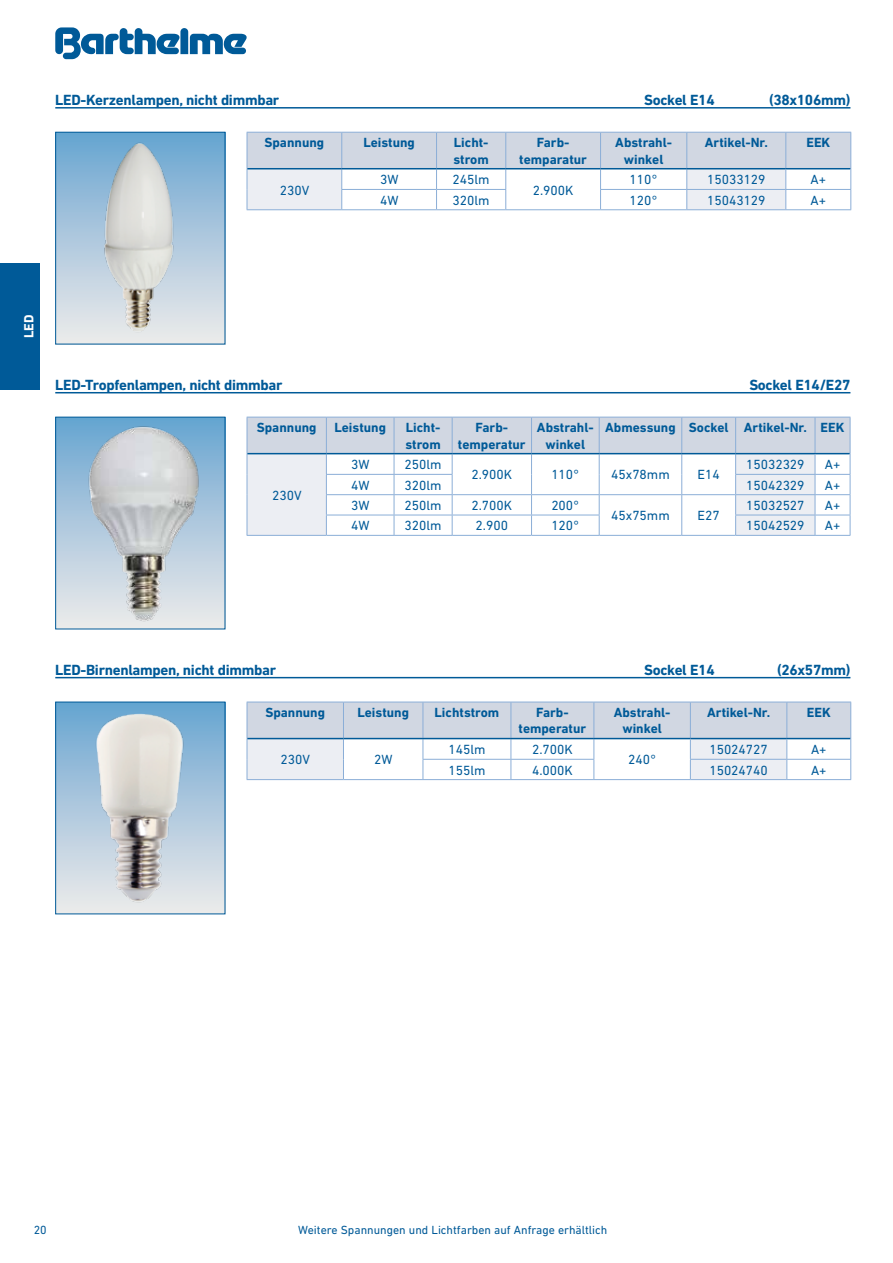
<style>
.page{position:relative;width:893px;height:1263px;background:#fff}
.page>*{position:absolute;margin:0;border:0;box-sizing:border-box;transform-origin:0 0}
.t1{font:700 15px "DIN Next LT Pro";letter-spacing:-.02em;color:#005a98}
.t2{font:700 13.5px/16.2px "DIN Next LT Pro";color:#005a98;text-align:center}
.t3{font:13.5px "DIN Next LT Pro";color:#005a98}
.t4{font:700 13.5px "DIN Next LT Pro";color:#fff}
.t5{font:12px "DIN Next LT Pro";color:#005a98}
</style>
<div class="page">
<svg style="left:55px;top:27px;width:192px;height:32px"></svg>
<div style="left:0;top:263px;width:40px;height:126px;background:#005a98"></div>
<hr style="left:247px;top:535px;width:79px;height:1px;background:#8baed7">
<hr style="left:326px;top:535px;width:68px;height:1px;background:#8baed7">
<hr style="left:394px;top:535px;width:58px;height:1px;background:#8baed7">
<hr style="left:452px;top:535px;width:79px;height:1px;background:#8baed7">
<hr style="left:531px;top:535px;width:68px;height:1px;background:#8baed7">
<hr style="left:599px;top:535px;width:83px;height:1px;background:#8baed7">
<hr style="left:682px;top:535px;width:54px;height:1px;background:#8baed7">
<hr style="left:736px;top:535px;width:79px;height:1px;background:#8baed7">
<hr style="left:815px;top:535px;width:35px;height:1px;background:#8baed7">
<svg style="left:247px;top:417px;width:604px;height:118px"></svg>
<hr style="left:55px;top:392px;width:795px;height:1px;background:#005a98">
<div style="left:56px;top:417px;width:169px;height:212px;background:linear-gradient(to bottom,#68a5d1,#efebeb)"></div>
<img style="left:66px;top:419px;width:148px;height:208px">
<div style="left:55px;top:417px;width:170px;height:212px;border:1px solid #005a98"></div>
<svg style="left:247px;top:702px;width:604px;height:78px"></svg>
<hr style="left:55px;top:677px;width:795px;height:1px;background:#005a98">
<div style="left:56px;top:702px;width:169px;height:212px;background:linear-gradient(to bottom,#68a5d1,#efebeb)"></div>
<img style="left:74px;top:704px;width:139px;height:208px">
<div style="left:55px;top:702px;width:170px;height:212px;border:1px solid #005a98"></div>
<svg style="left:247px;top:132px;width:604px;height:78px"></svg>
<hr style="left:55px;top:107px;width:795px;height:2px;background:#005a98">
<div style="left:56px;top:132px;width:169px;height:212px;background:linear-gradient(to bottom,#68a5d1,#efebeb)"></div>
<img style="left:87px;top:134px;width:107px;height:208px">
<div style="left:55px;top:132px;width:170px;height:212px;border:1px solid #005a98"></div>
<p class="t1" style="left:55px;top:91px;width:226px">LED-Kerzenlampen, nicht dimmbar</p>
<p class="t1" style="left:644px;top:91px;width:72px">Sockel E14</p>
<p class="t1" style="left:769px;top:91px;width:83px">(38x106mm)</p>
<p class="t2" style="left:264px;top:135px;width:61px">Spannung</p>
<p class="t2" style="left:363px;top:135px;width:53px">Leistung</p>
<p class="t2" style="left:453px;top:135px;width:37px;text-align:left">Licht&shy;strom</p>
<p class="t2" style="left:519px;top:135px;width:69px">Farb&shy;temparatur</p>
<p class="t2" style="left:615px;top:135px;width:58px">Abstrahl&shy;winkel</p>
<p class="t2" style="left:705px;top:135px;width:65px">Artikel-Nr.</p>
<p class="t2" style="left:806px;top:135px;width:25px">EEK</p>
<p class="t3" style="left:280px;top:182px;width:31px">230V</p>
<p class="t3" style="left:380px;top:172px;width:20px">3W</p>
<p class="t3" style="left:453px;top:172px;width:39px">245lm</p>
<p class="t3" style="left:630px;top:172px;width:30px">110°</p>
<p class="t3" style="left:707px;top:172px;width:60px">15033129</p>
<p class="t3" style="left:811px;top:172px;width:17px">A+</p>
<p class="t3" style="left:533px;top:182px;width:42px">2.900K</p>
<p class="t3" style="left:380px;top:192px;width:20px">4W</p>
<p class="t3" style="left:453px;top:192px;width:39px">320lm</p>
<p class="t3" style="left:630px;top:192px;width:30px">120°</p>
<p class="t3" style="left:707px;top:192px;width:60px">15043129</p>
<p class="t3" style="left:811px;top:192px;width:17px">A+</p>
<p class="t4" style="left:21px;top:338px;width:25px;rotate:-90deg">LED</p>
<p class="t1" style="left:55px;top:376px;width:229px">LED-Tropfenlampen, nicht dimmbar</p>
<p class="t1" style="left:749px;top:376px;width:103px">Sockel E14/E27</p>
<p class="t2" style="left:257px;top:420px;width:61px">Spannung</p>
<p class="t2" style="left:334px;top:420px;width:53px">Leistung</p>
<p class="t2" style="left:405px;top:420px;width:37px;text-align:left">Licht&shy;strom</p>
<p class="t2" style="left:458px;top:420px;width:69px">Farb&shy;temperatur</p>
<p class="t2" style="left:537px;top:420px;width:58px">Abstrahl&shy;winkel</p>
<p class="t2" style="left:605px;top:420px;width:241px">Abmessung Sockel Artikel-Nr. EEK</p>
<p class="t3" style="left:272px;top:487px;width:31px">230V</p>
<p class="t3" style="left:351px;top:457px;width:20px">3W</p>
<p class="t3" style="left:405px;top:457px;width:39px">250lm</p>
<p class="t3" style="left:746px;top:457px;width:60px">15032329</p>
<p class="t3" style="left:825px;top:457px;width:17px">A+</p>
<p class="t3" style="left:471px;top:467px;width:42px">2.900K</p>
<p class="t3" style="left:551px;top:467px;width:30px">110°</p>
<p class="t3" style="left:611px;top:467px;width:60px">45x78mm</p>
<p class="t3" style="left:698px;top:467px;width:24px">E14</p>
<p class="t3" style="left:351px;top:477px;width:20px">4W</p>
<p class="t3" style="left:405px;top:477px;width:39px">320lm</p>
<p class="t3" style="left:746px;top:477px;width:60px">15042329</p>
<p class="t3" style="left:825px;top:477px;width:17px">A+</p>
<p class="t3" style="left:351px;top:497px;width:20px">3W</p>
<p class="t3" style="left:405px;top:497px;width:39px">250lm</p>
<p class="t3" style="left:471px;top:497px;width:42px">2.700K</p>
<p class="t3" style="left:551px;top:497px;width:30px">200°</p>
<p class="t3" style="left:611px;top:508px;width:60px">45x75mm</p>
<p class="t3" style="left:698px;top:508px;width:24px">E27</p>
<p class="t3" style="left:746px;top:497px;width:60px">15032527</p>
<p class="t3" style="left:825px;top:497px;width:17px">A+</p>
<p class="t3" style="left:351px;top:518px;width:20px">4W</p>
<p class="t3" style="left:405px;top:518px;width:39px">320lm</p>
<p class="t3" style="left:476px;top:518px;width:34px">2.900</p>
<p class="t3" style="left:551px;top:518px;width:30px">120°</p>
<p class="t3" style="left:746px;top:518px;width:60px">15042529</p>
<p class="t3" style="left:825px;top:518px;width:17px">A+</p>
<p class="t1" style="left:55px;top:661px;width:222px">LED-Birnenlampen, nicht dimmbar</p>
<p class="t1" style="left:644px;top:661px;width:72px">Sockel E14</p>
<p class="t1" style="left:777px;top:661px;width:75px">(26x57mm)</p>
<p class="t2" style="left:265px;top:704px;width:61px">Spannung</p>
<p class="t2" style="left:357px;top:704px;width:53px">Leistung</p>
<p class="t2" style="left:435px;top:704px;width:66px">Lichtstrom</p>
<p class="t2" style="left:519px;top:704px;width:69px">Farb&shy;temperatur</p>
<p class="t2" style="left:614px;top:704px;width:57px">Abstrahl&shy;winkel</p>
<p class="t2" style="left:707px;top:704px;width:65px">Artikel-Nr.</p>
<p class="t2" style="left:807px;top:704px;width:25px">EEK</p>
<p class="t3" style="left:281px;top:752px;width:31px">230V</p>
<p class="t3" style="left:374px;top:752px;width:20px">2W</p>
<p class="t3" style="left:448px;top:742px;width:39px">145lm</p>
<p class="t3" style="left:532px;top:742px;width:42px">2.700K</p>
<p class="t3" style="left:709px;top:742px;width:60px">15024727</p>
<p class="t3" style="left:811px;top:742px;width:17px">A+</p>
<p class="t3" style="left:628px;top:752px;width:30px">240°</p>
<p class="t3" style="left:448px;top:762px;width:39px">155lm</p>
<p class="t3" style="left:532px;top:762px;width:42px">4.000K</p>
<p class="t3" style="left:709px;top:762px;width:60px">15024740</p>
<p class="t3" style="left:811px;top:762px;width:17px">A+</p>
<p class="t5" style="left:34px;top:1223px;width:15px">20</p>
<p class="t5" style="left:298px;top:1223px;width:311px">Weitere Spannungen und Lichtfarben auf Anfrage erhältlich</p>
</div>
